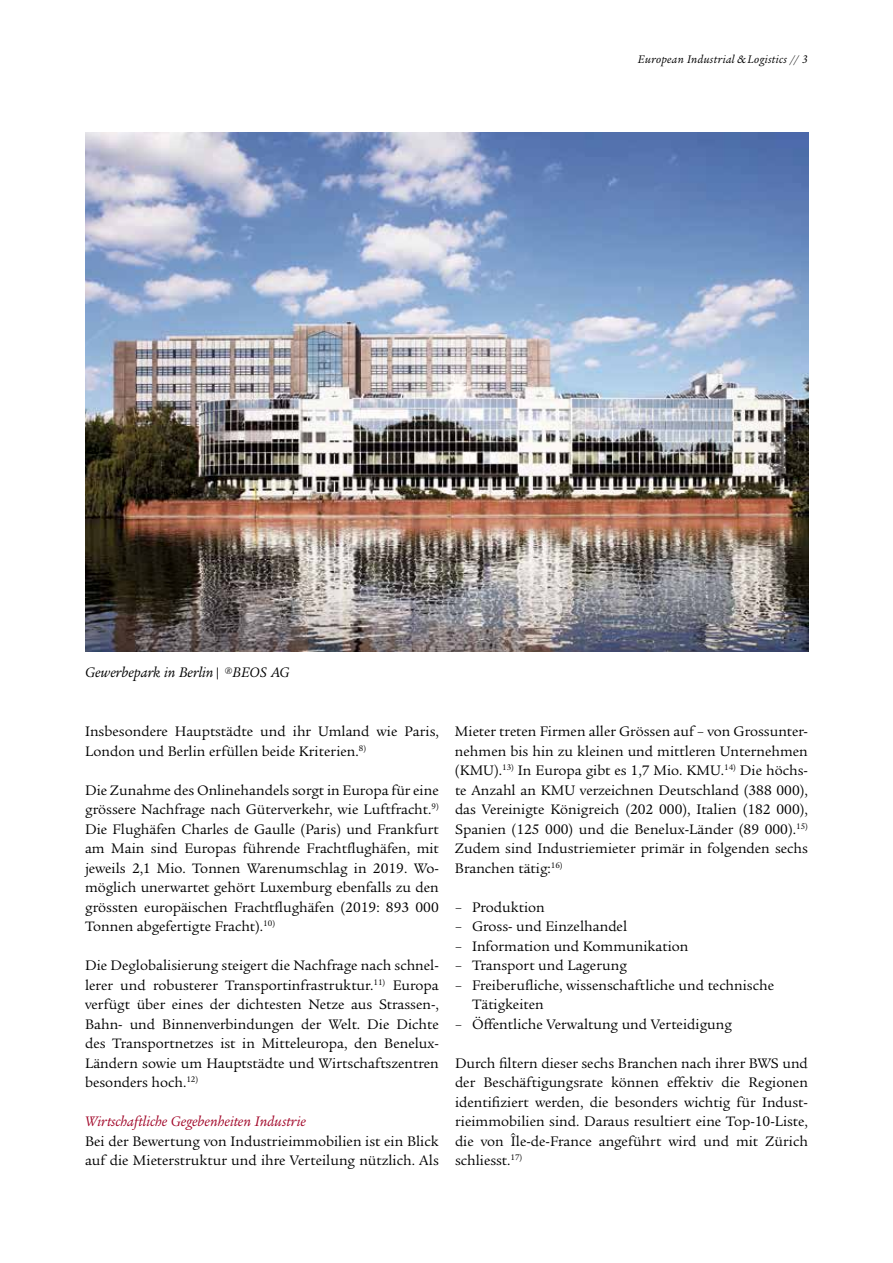
<style>
.page{position:relative;width:893px;height:1263px;background:#fff}
.page>*{position:absolute;margin:0;border:0;box-sizing:border-box;transform-origin:0 0}
.t1{font:15px/19.5px "Legacy Serif ITC Pro";color:#000;text-align:justify}
.t2{font:italic 15px "Legacy Serif ITC Pro";color:#a10628}
.t3{font:italic 15px "Legacy Serif ITC Pro";color:#000}
.t4{font:italic 12px "Legacy Serif ITC Pro";letter-spacing:.025em;color:#000}
.s1{font-style:inherit}
</style>
<div class="page">
<img style="left:85px;top:133px;width:723px;height:518px">
<p class="t4" style="left:638px;top:52px;width:171px">European Industrial<span class="s1">&amp;</span>Logistics // 3</p>
<p class="t3" style="left:85px;top:663px;width:206px">Gewerbepark in Berlin| <sup>®</sup>BEOS AG</p>
<p class="t1" style="left:85px;top:721px;width:355px">Insbesondere Hauptstädte und ihr Umland wie Paris,<br>London und Berlin erfüllen beide Kriterien.<sup>8)</sup></p>
<p class="t1" style="left:85px;top:780px;width:355px">Die Zunahme des Onlinehandels sorgt in Europa für eine grössere Nachfrage nach Güterverkehr, wie Luftfracht.<sup>9)<br></sup>Die Flughäfen Charles de Gaulle (Paris) und Frankfurt am Main sind Europas führende Frachtflughäfen, mit jeweils 2,1 Mio. Tonnen Warenumschlag in 2019. Wo&shy;möglich unerwartet gehört Luxemburg ebenfalls zu den grössten europäischen Frachtflughäfen (2019: 893 000<br>Tonnen abgefertigte Fracht).<sup>10)</sup></p>
<p class="t1" style="left:85px;top:955px;width:355px">Die Deglobalisierung steigert die Nachfrage nach schnel&shy;lerer und robusterer Transportinfrastruktur.<sup>11)</sup> Europa verfügt über eines der dichtesten Netze aus Strassen-, Bahn- und Binnenverbindungen der Welt. Die Dichte des Transportnetzes ist in Mitteleuropa, den Benelux-Ländern sowie um Hauptstädte und Wirtschaftszentren besonders hoch.<sup>12)</sup></p>
<p class="t2" style="left:85px;top:1112px;width:222px">Wirtschaftliche Gegebenheiten Industrie</p>
<p class="t1" style="left:85px;top:1131px;width:355px">Bei der Bewertung von Industrieimmobilien ist ein Blick auf die Mieterstruktur und ihre Verteilung nützlich. Als</p>
<p class="t1" style="left:455px;top:721px;width:354px">Mieter treten Firmen aller Grössen auf – von Grossunter&shy;nehmen bis hin zu kleinen und mittleren Unternehmen (KMU).<sup>13)</sup> In Europa gibt es 1,7 Mio. KMU.<sup>14)</sup> Die höchs&shy;te Anzahl an KMU verzeichnen Deutschland (388 000), das Vereinigte Königreich (202 000), Italien (182 000), Spanien (125 000) und die Benelux-Länder (89 000).<sup>15)<br></sup>Zudem sind Industriemieter primär in folgenden sechs Branchen tätig:<sup>16)</sup></p>
<p class="t1" style="left:455px;top:897px;width:91px">– Produktion</p>
<p class="t1" style="left:455px;top:916px;width:174px">– Gross- und Einzelhandel</p>
<p class="t1" style="left:455px;top:936px;width:235px">– Information und Kommunikation</p>
<p class="t1" style="left:455px;top:955px;width:173px">– Transport und Lagerung</p>
<p class="t1" style="left:472px;top:975px;width:304px;text-indent:-17px">– Freiberufliche, wissenschaftliche und technische<br>Tätigkeiten</p>
<p class="t1" style="left:455px;top:1014px;width:278px">– Öffentliche Verwaltung und Verteidigung</p>
<p class="t1" style="left:455px;top:1053px;width:354px">Durch filtern dieser sechs Branchen nach ihrer BWS und der Beschäftigungsrate können effektiv die Regionen identifiziert werden, die besonders wichtig für Indust&shy;rieimmobilien sind. Daraus resultiert eine Top-10-Liste, die von Île-de-France angeführt wird und mit Zürich schliesst.<sup>17)</sup></p>
</div>
